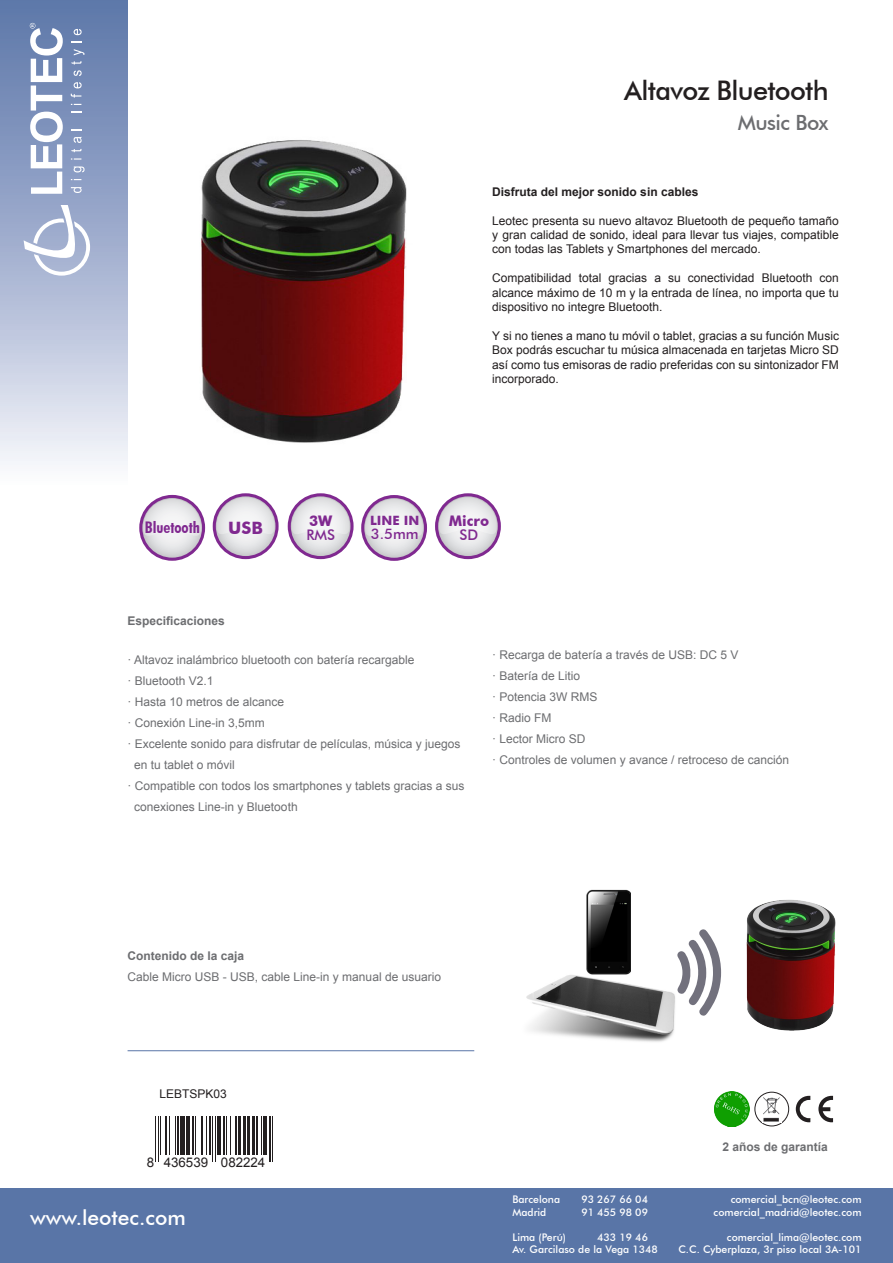
<style>
.page{position:relative;width:893px;height:1263px;background:#fff}
.page>*{position:absolute;margin:0;border:0;box-sizing:border-box;transform-origin:0 0}
.t1{font:500 27px "Futura BT";letter-spacing:-.025em;color:#231f20}
.t2{font:500 21px "Futura BT";color:#fff}
.t3{font:500 21px "Futura BT";letter-spacing:-.025em;color:#6c6d70}
.t4{font:700 17.1px "Futura BT";color:#802990}
.t5{font:700 condensed 16.05px "Futura BT";color:#802990}
.t6{font:500 14.55px "Futura BT";color:#802990}
.t7{font:700 14.55px "Futura BT";color:#802990}
.t8{font:13.35px "Arial";color:#231f20}
.t9{font:700 12.9px "Futura BT";color:#802990}
.t10{font:12px/14.4px "Arial";color:#231f20;text-align:justify}
.t11{font:12px "Arial";color:#6c6d70}
.t12{font:700 12px "Arial";color:#6c6d70}
.t13{font:700 12px "Arial";color:#231f20}
.t14{font:500 10.5px "Futura BT";color:#fff}
</style>
<div class="page">
<hr style="left:128px;top:1050px;width:346px;height:1px;background:#5975a7">
<svg style="left:796px;top:1096px;width:37px;height:26px"></svg>
<svg style="left:755px;top:1092px;width:34px;height:34px"></svg>
<div style="left:755px;top:1092px;width:34px;height:34px;border:1px solid #231f20;border-radius:50%"></div>
<img style="left:762px;top:1096px;width:19px;height:26px">
<img style="left:714px;top:1092px;width:35px;height:34px">
<div style="left:0;top:1188px;width:893px;height:75px;background:#5975a7"></div>
<div style="left:0;top:0;width:128px;height:486px;background:linear-gradient(to bottom,#5771a7,#f4f4fa)"></div>
<svg style="left:30px;top:23px;width:33px;height:171px"></svg>
<svg style="left:71px;top:187px;width:11px;height:6px"></svg>
<svg style="left:74px;top:166px;width:11px;height:6px"></svg>
<svg style="left:71px;top:158px;width:10px;height:2px"></svg>
<svg style="left:71px;top:149px;width:11px;height:3px"></svg>
<svg style="left:74px;top:137px;width:8px;height:6px"></svg>
<svg style="left:71px;top:94px;width:10px;height:4px"></svg>
<svg style="left:74px;top:82px;width:8px;height:6px"></svg>
<svg style="left:71px;top:61px;width:11px;height:15px"></svg>
<svg style="left:74px;top:49px;width:11px;height:6px"></svg>
<svg style="left:74px;top:29px;width:8px;height:6px"></svg>
<svg style="left:24px;top:205px;width:66px;height:71px"></svg>
<img style="left:526px;top:956px;width:149px;height:86px">
<svg style="left:677px;top:929px;width:44px;height:87px"></svg>
<img style="left:746px;top:899px;width:90px;height:132px">
<img style="left:586px;top:889px;width:44px;height:86px">
<img style="left:201px;top:140px;width:206px;height:303px">
<hr style="left:155px;top:1116px;width:2px;height:46px;background:#231f20">
<hr style="left:158px;top:1116px;width:1px;height:46px;background:#231f20">
<hr style="left:160px;top:1116px;width:2px;height:38px;background:#231f20">
<hr style="left:165px;top:1116px;width:3px;height:38px;background:#231f20">
<hr style="left:169px;top:1116px;width:1px;height:38px;background:#231f20">
<hr style="left:175px;top:1116px;width:2px;height:38px;background:#231f20">
<hr style="left:178px;top:1116px;width:1px;height:38px;background:#231f20">
<div style="left:180px;top:1116px;width:5px;height:38px;background:#231f20"></div>
<hr style="left:186px;top:1116px;width:4px;height:38px;background:#231f20">
<hr style="left:193px;top:1116px;width:1px;height:38px;background:#231f20">
<hr style="left:195px;top:1116px;width:1px;height:38px;background:#231f20">
<hr style="left:201px;top:1116px;width:2px;height:38px;background:#231f20">
<hr style="left:206px;top:1116px;width:2px;height:38px;background:#231f20">
<hr style="left:209px;top:1116px;width:2px;height:38px;background:#231f20">
<hr style="left:213px;top:1116px;width:1px;height:46px;background:#231f20">
<hr style="left:215px;top:1116px;width:1px;height:46px;background:#231f20">
<hr style="left:218px;top:1116px;width:3px;height:38px;background:#231f20">
<hr style="left:224px;top:1116px;width:1px;height:38px;background:#231f20">
<hr style="left:226px;top:1116px;width:2px;height:38px;background:#231f20">
<hr style="left:230px;top:1116px;width:1px;height:38px;background:#231f20">
<hr style="left:235px;top:1116px;width:2px;height:38px;background:#231f20">
<hr style="left:239px;top:1116px;width:2px;height:38px;background:#231f20">
<hr style="left:244px;top:1116px;width:2px;height:38px;background:#231f20">
<hr style="left:247px;top:1116px;width:3px;height:38px;background:#231f20">
<hr style="left:252px;top:1116px;width:3px;height:38px;background:#231f20">
<hr style="left:256px;top:1116px;width:3px;height:38px;background:#231f20">
<hr style="left:261px;top:1116px;width:1px;height:38px;background:#231f20">
<hr style="left:264px;top:1116px;width:3px;height:38px;background:#231f20">
<hr style="left:270px;top:1116px;width:1px;height:46px;background:#231f20">
<hr style="left:272px;top:1116px;width:2px;height:46px;background:#231f20">
<svg style="left:214px;top:495px;width:63px;height:63px"></svg>
<div style="left:213px;top:493px;width:66px;height:66px;border:3px solid #802990;border-radius:50%"></div>
<svg style="left:217px;top:497px;width:57px;height:39px"></svg>
<svg style="left:437px;top:495px;width:62px;height:63px"></svg>
<div style="left:435px;top:493px;width:66px;height:66px;border:3px solid #802990;border-radius:50%"></div>
<svg style="left:439px;top:497px;width:58px;height:39px"></svg>
<svg style="left:289px;top:495px;width:63px;height:63px"></svg>
<div style="left:288px;top:493px;width:66px;height:66px;border:3px solid #802990;border-radius:50%"></div>
<svg style="left:292px;top:497px;width:57px;height:39px"></svg>
<svg style="left:363px;top:496px;width:62px;height:63px"></svg>
<div style="left:361px;top:495px;width:66px;height:66px;border:3px solid #802990;border-radius:50%"></div>
<svg style="left:365px;top:499px;width:58px;height:38px"></svg>
<svg style="left:141px;top:496px;width:63px;height:63px"></svg>
<div style="left:139px;top:495px;width:66px;height:66px;border:3px solid #802990;border-radius:50%"></div>
<svg style="left:143px;top:499px;width:58px;height:38px"></svg>
<p class="t1" style="left:624px;top:74px;width:206px">Altavoz Bluetooth</p>
<p class="t3" style="left:738px;top:109px;width:92px">Music Box</p>
<p class="t13" style="left:492px;top:183px;width:208px">Disfruta del mejor sonido sin cables</p>
<p class="t10" style="left:492px;top:213px;width:348px">Leotec presenta su nuevo altavoz Bluetooth de pequeño tamaño y gran calidad de sonido, ideal para llevar tus viajes, compatible con todas las Tablets y Smartphones del mercado.</p>
<p class="t10" style="left:492px;top:271px;width:348px">Compatibilidad total gracias a su conectividad Bluetooth con alcance máximo de 10 m y la entrada de línea, no importa que tu dispositivo no integre Bluetooth.</p>
<p class="t10" style="left:492px;top:328px;width:348px">Y si no tienes a mano tu móvil o tablet, gracias a su función Music Box podrás escuchar tu música almacenada en tarjetas Micro SD así como tus emisoras de radio preferidas con su sintonizador FM incorporado.</p>
<p class="t5" style="left:145px;top:518px;width:57px">Bluetooth</p>
<p class="t4" style="left:228px;top:518px;width:36px">USB</p>
<p class="t7" style="left:309px;top:512px;width:25px">3W</p>
<p class="t6" style="left:306px;top:526px;width:30px">RMS</p>
<p class="t9" style="left:370px;top:512px;width:51px">LINE IN</p>
<p class="t6" style="left:371px;top:525px;width:49px">3.5mm</p>
<p class="t7" style="left:449px;top:512px;width:42px">Micro</p>
<p class="t6" style="left:460px;top:526px;width:20px">SD</p>
<p class="t12" style="left:128px;top:612px;width:99px">Especificaciones</p>
<p class="t11" style="left:128px;top:651px;width:288px">· Altavoz inalámbrico bluetooth con batería recargable</p>
<p class="t11" style="left:128px;top:672px;width:88px">· Bluetooth V2.1</p>
<p class="t11" style="left:128px;top:693px;width:158px">· Hasta 10 metros de alcance</p>
<p class="t11" style="left:128px;top:714px;width:139px">· Conexión Line-in 3,5mm</p>
<p class="t11" style="left:128px;top:735px;width:334px">· Excelente sonido para disfrutar de películas, música y juegos</p>
<p class="t11" style="left:134px;top:756px;width:102px">en tu tablet o móvil</p>
<p class="t11" style="left:128px;top:777px;width:338px">· Compatible con todos los smartphones y tablets gracias a sus</p>
<p class="t11" style="left:134px;top:798px;width:165px">conexiones Line-in y Bluetooth</p>
<p class="t11" style="left:492px;top:647px;width:248px">· Recarga de batería a través de USB: DC 5 V</p>
<p class="t11" style="left:492px;top:668px;width:90px">· Batería de Litio</p>
<p class="t11" style="left:492px;top:689px;width:107px">· Potencia 3W RMS</p>
<p class="t11" style="left:492px;top:710px;width:61px">· Radio FM</p>
<p class="t11" style="left:492px;top:731px;width:95px">· Lector Micro SD</p>
<p class="t11" style="left:492px;top:752px;width:298px">· Controles de volumen y avance / retroceso de canción</p>
<p class="t12" style="left:128px;top:948px;width:118px">Contenido de la caja</p>
<p class="t11" style="left:128px;top:969px;width:315px">Cable Micro USB - USB, cable Line-in y manual de usuario</p>
<p class="t10" style="left:159px;top:1087px;width:69px">LEBTSPK03</p>
<p class="t8" style="left:147px;top:1153px;width:120px">8 436539 082224</p>
<p class="t2" style="left:30px;top:1205px;width:157px">www.leotec.com</p>
<p class="t12" style="left:722px;top:1138px;width:107px">2 años de garantía</p>
<p class="t14" style="left:512px;top:1193px;width:49px">Barcelona</p>
<p class="t14" style="left:581px;top:1193px;width:68px">93 267 66 04</p>
<p class="t14" style="left:731px;top:1193px;width:132px">comercial_bcn@leotec.com</p>
<p class="t14" style="left:512px;top:1205px;width:36px">Madrid</p>
<p class="t14" style="left:581px;top:1205px;width:68px">91 455 98 09</p>
<p class="t14" style="left:714px;top:1205px;width:149px">comercial_madrid@leotec.com</p>
<p class="t14" style="left:512px;top:1230px;width:55px">Lima (Perú)</p>
<p class="t14" style="left:597px;top:1230px;width:52px">433 19 46</p>
<p class="t14" style="left:727px;top:1230px;width:136px">comercial_lima@leotec.com</p>
<p class="t14" style="left:512px;top:1243px;width:147px">Av. Garcilaso de la Vega 1348</p>
<p class="t14" style="left:678px;top:1243px;width:185px">C.C. Cyberplaza, 3r piso local 3A-101</p>
</div>
